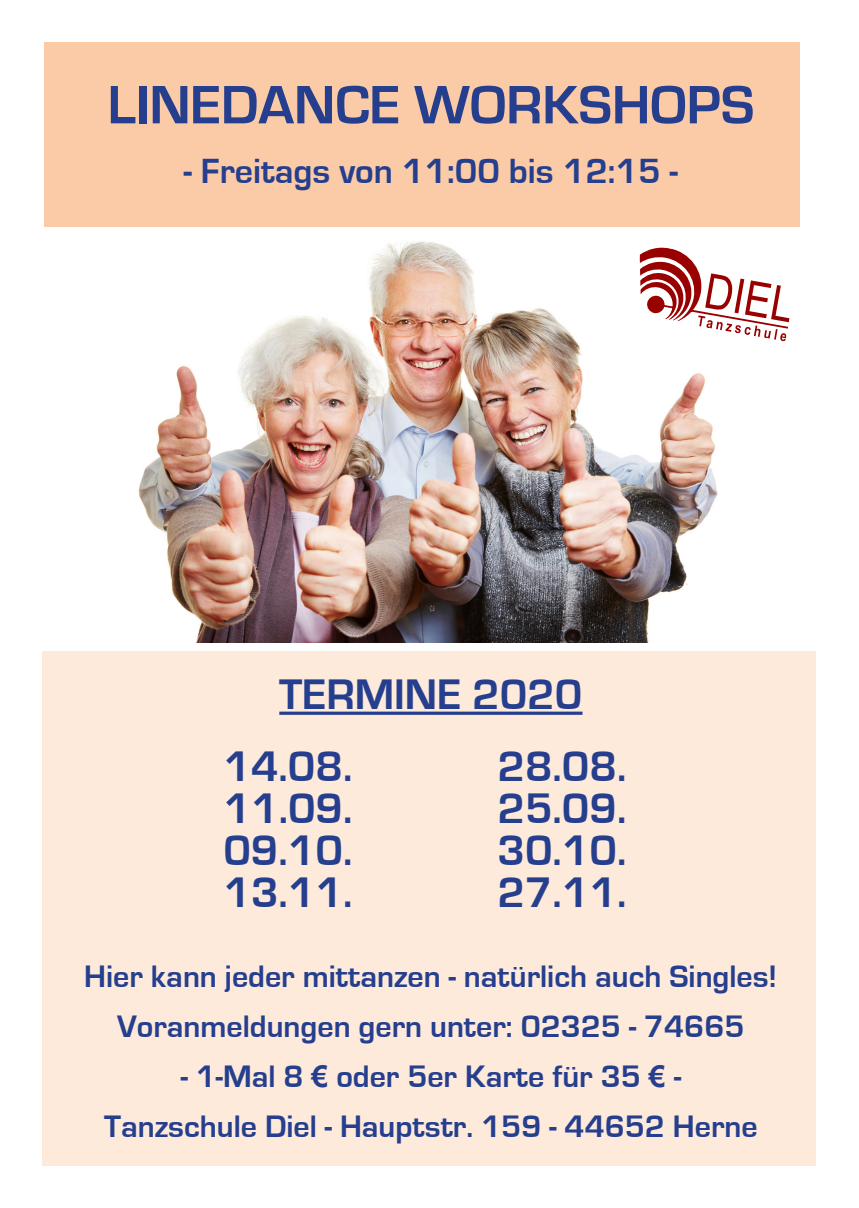
<style>
.page{position:relative;width:859px;height:1208px;background:#fff}
.page>*{position:absolute;margin:0;border:0;box-sizing:border-box;transform-origin:0 0}
.t1{font:700 56px "Eurostile";color:#253f8e}
.t2{font:700 44px "Eurostile";color:#253f8e}
.t3{font:700 36px "Eurostile";color:#253f8e}
.t4{font:700 32px "Eurostile";color:#253f8e}
.s1{font-family:"Arial";font-size:30px}
</style>
<div class="page">
<div style="left:36px;top:651px;width:787px;height:521px;background:#fdeadb"></div>
<svg style="left:279px;top:711px;width:303px;height:4px"></svg>
<div style="left:44px;top:42px;width:756px;height:185px;background:#facba6"></div>
<img style="left:138px;top:241px;width:580px;height:401px">
<svg style="left:640px;top:246px;width:149px;height:95px"></svg>
<p class="t1" style="left:108px;top:74px;width:648px">LINEDANCE WORKSHOPS</p>
<p class="t3" style="left:184px;top:152px;width:495px">- Freitags von 11:00 bis 12:15 -</p>
<p class="t2" style="left:279px;top:670px;width:305px">TERMINE 2020</p>
<p class="t2" style="left:223px;top:742px;width:131px">14.08.</p>
<p class="t2" style="left:497px;top:742px;width:131px">28.08.</p>
<p class="t2" style="left:223px;top:784px;width:131px">11.09.</p>
<p class="t2" style="left:497px;top:784px;width:131px">25.09.</p>
<p class="t2" style="left:223px;top:826px;width:131px">09.10.</p>
<p class="t2" style="left:497px;top:826px;width:131px">30.10.</p>
<p class="t2" style="left:223px;top:868px;width:131px">13.11.</p>
<p class="t2" style="left:497px;top:868px;width:131px">27.11.</p>
<p class="t4" style="left:84px;top:958px;width:695px">Hier kann jeder mittanzen - natürlich auch Singles!</p>
<p class="t4" style="left:117px;top:1008px;width:629px">Voranmeldungen gern unter: 02325 - 74665</p>
<p class="t4" style="left:181px;top:1058px;width:502px">- 1-Mal 8 <span class="s1">€</span> oder 5er Karte für 35 <span class="s1">€</span> -</p>
<p class="t4" style="left:104px;top:1108px;width:655px">Tanzschule Diel - Hauptstr. 159 - 44652 Herne</p>
</div>
